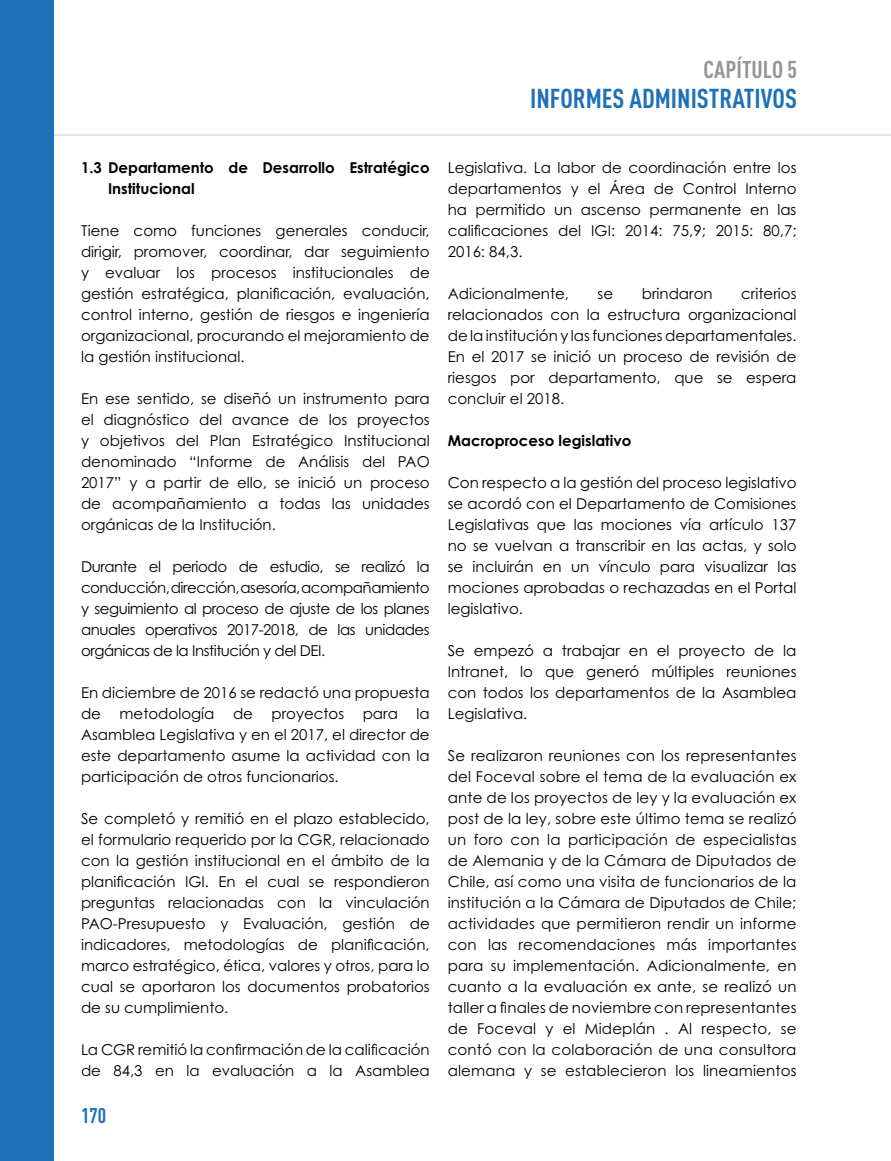
<style>
.page{position:relative;width:891px;height:1161px;background:#fff}
.page>*{position:absolute;margin:0;border:0;box-sizing:border-box;transform-origin:0 0}
.t1{font:700 27px "FFDIN Pro Cond";color:#1f71b7}
.t2{font:700 24px "FFDIN Pro Cond";color:#939598}
.t3{font:700 21px "FFDIN Pro Cond";color:#1f71b7}
.t4{font:15px/21px "Century Gothic Std";color:#000;text-align:justify}
.t5{font:700 15px/21px "Century Gothic Std";color:#000}
</style>
<div class="page">
<hr style="left:0;top:135px;width:891px;height:1px;background:#939598">
<div style="left:0;top:0;width:54px;height:1161px;background:#1f71b7"></div>
<h2 class="t2" style="left:704px;top:51px;width:95px">CAPÍTULO 5</h2>
<h1 class="t1" style="left:530px;top:78px;width:268px">INFORMES ADMINISTRATIVOS</h1>
<p class="t5" style="left:108px;top:157px;width:323px;text-indent:-27px">1.3 Departamento de Desarrollo Estratégico<br>Institucional</p>
<p class="t4" style="left:81px;top:220px;width:350px">Tiene como funciones generales conducir, dirigir, promover, coordinar, dar seguimiento y evaluar los procesos institucionales de gestión estratégica, planificación, evaluación, control interno, gestión de riesgos e ingeniería organizacional, procurando el mejoramiento de la gestión institucional.</p>
<p class="t4" style="left:81px;top:388px;width:350px">En ese sentido, se diseñó un instrumento para el diagnóstico del avance de los proyectos y objetivos del Plan Estratégico Institucional denominado “Informe de Análisis del PAO 2017” y a partir de ello, se inició un proceso de acompañamiento a todas las unidades orgánicas de la Institución.</p>
<p class="t4" style="left:81px;top:556px;width:350px">Durante el periodo de estudio, se realizó la conducción, dirección, asesoría, acompañamiento y seguimiento al proceso de ajuste de los planes anuales operativos 2017-2018, de las unidades orgánicas de la Institución y del DEI.</p>
<p class="t4" style="left:81px;top:682px;width:350px">En diciembre de 2016 se redactó una propuesta de metodología de proyectos para la Asamblea Legislativa y en el 2017, el director de este departamento asume la actividad con la participación de otros funcionarios.</p>
<p class="t4" style="left:81px;top:808px;width:350px">Se completó y remitió en el plazo establecido, el formulario requerido por la CGR, relacionado con la gestión institucional en el ámbito de la planificación IGI. En el cual se respondieron preguntas relacionadas con la vinculación PAO-Presupuesto y Evaluación, gestión de indicadores, metodologías de planificación, marco estratégico, ética, valores y otros, para lo cual se aportaron los documentos probatorios de su cumplimiento.</p>
<p class="t4" style="left:81px;top:1039px;width:350px">La CGR remitió la confirmación de la calificación de 84,3 en la evaluación a la Asamblea</p>
<h3 class="t3" style="left:81px;top:1100px;width:27px">170</h3>
<p class="t4" style="left:448px;top:157px;width:350px">Legislativa. La labor de coordinación entre los departamentos y el Área de Control Interno ha permitido un ascenso permanente en las calificaciones del IGI: 2014: 75,9; 2015: 80,7; 2016: 84,3.</p>
<p class="t4" style="left:448px;top:283px;width:123px">Adicionalmente,</p>
<p class="t4" style="left:598px;top:283px;width:17px">se</p>
<p class="t4" style="left:642px;top:283px;width:72px">brindaron</p>
<p class="t4" style="left:448px;top:283px;width:350px;text-indent:294px">criterios relacionados con la estructura organizacional de la institución y las funciones departamentales.<br>En el 2017 se inició un proceso de revisión de riesgos por departamento, que se espera concluir el 2018.</p>
<p class="t5" style="left:448px;top:430px;width:185px">Macroproceso legislativo</p>
<p class="t4" style="left:448px;top:472px;width:350px">Con respecto a la gestión del proceso legislativo se acordó con el Departamento de Comisiones Legislativas que las mociones vía artículo 137 no se vuelvan a transcribir en las actas, y solo se incluirán en un vínculo para visualizar las mociones aprobadas o rechazadas en el Portal legislativo.</p>
<p class="t4" style="left:448px;top:640px;width:350px">Se empezó a trabajar en el proyecto de la Intranet, lo que generó múltiples reuniones con todos los departamentos de la Asamblea Legislativa.</p>
<p class="t4" style="left:448px;top:745px;width:350px">Se realizaron reuniones con los representantes del Foceval sobre el tema de la evaluación ex ante de los proyectos de ley y la evaluación ex post de la ley, sobre este último tema se realizó un foro con la participación de especialistas de Alemania y de la Cámara de Diputados de Chile, así como una visita de funcionarios de la institución a la Cámara de Diputados de Chile; actividades que permitieron rendir un informe con las recomendaciones más importantes para su implementación. Adicionalmente, en cuanto a la evaluación ex ante, se realizó un taller a finales de noviembre con representantes de Foceval y el Mideplán . Al respecto, se contó con la colaboración de una consultora alemana y se establecieron los lineamientos</p>
</div>
